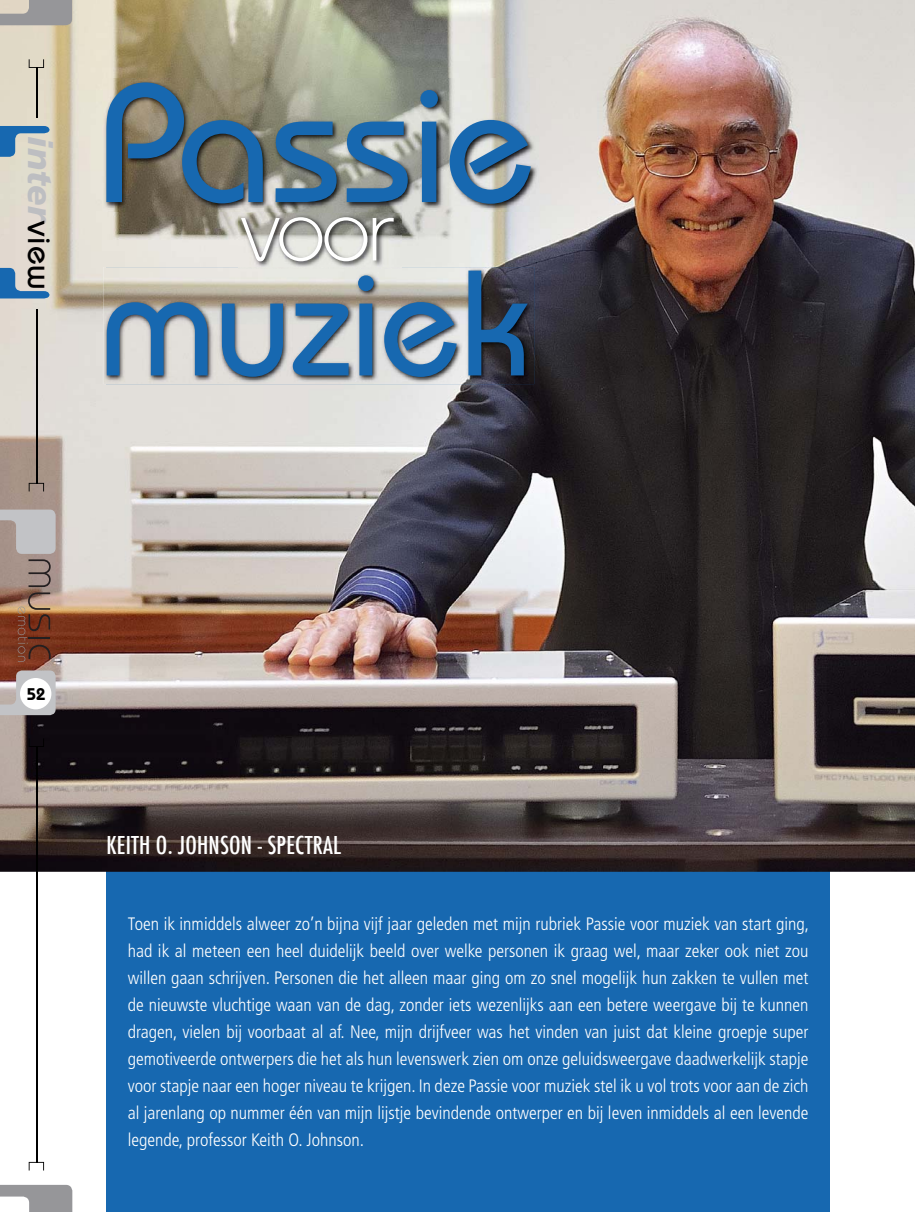
<style>
.page{position:relative;width:915px;height:1212px;background:#fff}
.page>*{position:absolute;margin:0;border:0;box-sizing:border-box;transform-origin:0 0}
.t1{font:500 168px "Bauhaus IT Cby BT";letter-spacing:-.01em;color:#1768b0}
.t2{font:500 150px "Bauhaus IT Cby BT";letter-spacing:-.01em;color:#1768b0}
.t3{font:300 90px "Bauhaus IT Cby BT";color:#fff}
.t4{font:italic 900 33.9px "Frutiger";color:#bdbec1}
.t5{font:500 condensed 24px "Futura";letter-spacing:.01em;color:#fff}
.t6{font:300 condensed 18px/27px "Frutiger";color:#fff;text-align:justify}
.t7{font:600 16.95px "Bauhaus";color:#000}
.s1{font-family:"Bauhaus";font-weight:500;font-style:normal;color:#000}
</style>
<div class="page">
<div style="left:106px;top:0;width:723px;height:1212px;background:#1768b0"></div>
<img style="left:0;top:0;width:914px;height:872px">
<img style="left:103px;top:79px;width:435px;height:132px">
<img style="left:103px;top:267px;width:431px;height:117px">
<img style="left:238px;top:214px;width:163px;height:54px">
<svg style="left:0;top:0;width:72px;height:25px;background:#a6a3a2"></svg>
<svg style="left:0;top:670px;width:56px;height:45px;background:#bbb1b0"></svg>
<svg style="left:0;top:1185px;width:72px;height:27px"></svg>
<hr style="left:36px;top:67px;width:1px;height:51px;background:#000">
<svg style="left:29px;top:59px;width:15px;height:9px"></svg>
<hr style="left:36px;top:746px;width:1px;height:416px;background:#000">
<svg style="left:29px;top:738px;width:15px;height:9px"></svg>
<svg style="left:29px;top:1162px;width:15px;height:8px"></svg>
<div style="left:20px;top:678px;width:31px;height:31px;background:#fff;border-radius:50%"></div>
<svg style="left:29px;top:483px;width:15px;height:8px"></svg>
<hr style="left:36px;top:309px;width:1px;height:174px;background:#000">
<svg style="left:0;top:268px;width:49px;height:30px"></svg>
<svg style="left:0;top:126px;width:49px;height:31px;background:#83a5bd"></svg>
<svg style="left:0;top:510px;width:56px;height:152px;background:#9a7a6d"></svg>
<h3 class="t4" style="left:54px;top:136px;width:155px;rotate:90deg">inter<span class="s1">view</span></h3>
<h1 class="t1" style="left:97px;top:80px;width:440px">Passie</h1>
<h3 class="t3" style="left:241px;top:197px;width:154px">voor</h3>
<h2 class="t2" style="left:99px;top:266px;width:433px">muziek</h2>
<p class="t7" style="left:27px;top:688px;width:20px">52</p>
<h3 class="t5" style="left:106px;top:830px;width:236px">KEITH O. JOHNSON - SPECTRAL</h3>
<p class="t6" style="left:128px;top:912px;width:682px">Toen ik inmiddels alweer zo’n bijna vijf jaar geleden met mijn rubriek Passie voor muziek van start ging, had ik al meteen een heel duidelijk beeld over welke personen ik graag wel, maar zeker ook niet zou willen gaan schrijven. Personen die het alleen maar ging om zo snel mogelijk hun zakken te vullen met de nieuwste vluchtige waan van de dag, zonder iets wezenlijks aan een betere weergave bij te kunnen dragen, vielen bij voorbaat al af. Nee, mijn drijfveer was het vinden van juist dat kleine groepje super gemotiveerde ontwerpers die het als hun levenswerk zien om onze geluidsweergave daadwerkelijk stapje voor stapje naar een hoger niveau te krijgen. In deze Passie voor muziek stel ik u vol trots voor aan de zich al jarenlang op nummer één van mijn lijstje bevindende ontwerper en bij leven inmiddels al een levende legende, professor Keith O. Johnson.</p>
</div>
